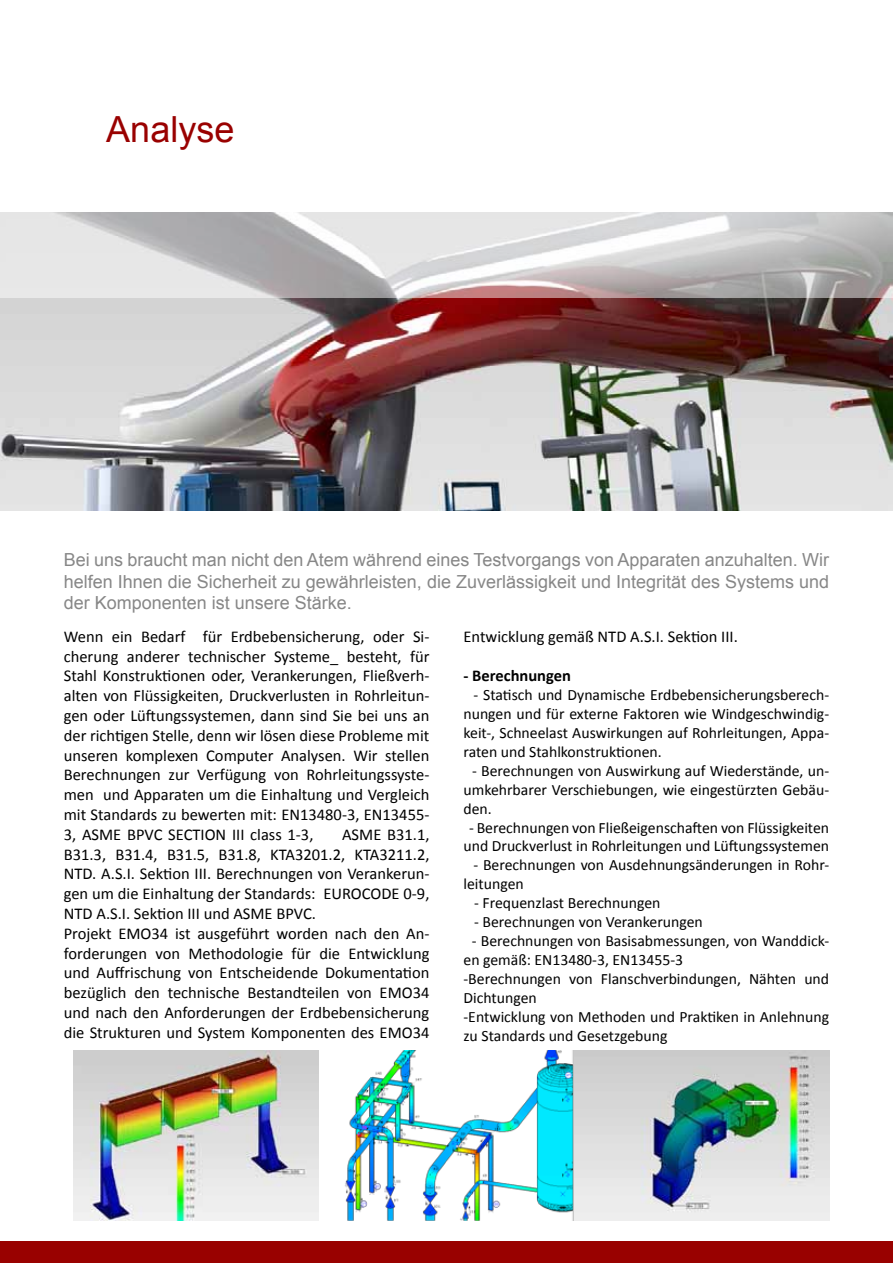
<style>
.page{position:relative;width:893px;height:1263px;background:#fff}
.page>*{position:absolute;margin:0;border:0;box-sizing:border-box;transform-origin:0 0}
.t1{font:36px "Arial";color:#990100}
.t2{font:18px/21.6px "Arial";color:#878787;text-align:justify}
.t3{font:16.5px/19.8px "Calibri";color:#000;text-align:justify}
.t4{font:700 16.5px "Calibri";color:#000}
.t5{font:15.75px/18.9px "Calibri";color:#000;text-align:justify}
</style>
<div class="page">
<div style="left:0;top:1242px;width:893px;height:21px;background:#990100"></div>
<img style="left:0;top:298px;width:893px;height:212px">
<svg style="left:0;top:213px;width:893px;height:85px;background:#cdcacb"></svg>
<img style="left:73px;top:1050px;width:756px;height:170px">
<h1 class="t1" style="left:106px;top:106px;width:130px">Analyse</h1>
<p class="t2" style="left:64px;top:549px;width:767px">Bei uns braucht man nicht den Atem während eines Testvorgangs von Apparaten anzuhalten. Wir helfen Ihnen die Sicherheit zu gewährleisten, die Zuverlässigkeit und Integrität des Systems und der Komponenten ist unsere Stärke.</p>
<p class="t3" style="left:64px;top:626px;width:367px">Wenn ein Bedarf für Erdbebensicherung, oder Si&shy;cherung anderer technischer Systeme_ besteht, für Stahl Konstruktionen oder, Verankerungen, Fließverh&shy;alten von Flüssigkeiten, Druckverlusten in Rohrleitun&shy;gen oder Lüftungssystemen, dann sind Sie bei uns an der richtigen Stelle, denn wir lösen diese Probleme mit unseren komplexen Computer Analysen. Wir stellen Berechnungen zur Verfügung von Rohrleitungssyste&shy;men und Apparaten um die Einhaltung und Vergleich mit Standards zu bewerten mit: EN13480-3, EN13455- 3, ASME BPVC SECTION III class 1-3,</p>
<p class="t3" style="left:64px;top:824px;width:367px;text-align:left;text-indent:278px">ASME B31.1, B31.3, B31.4, B31.5, B31.8, KTA3201.2, KTA3211.2, NTD. A.S.I. Sektion III. Berechnungen von Verankerun&shy;gen um die Einhaltung der Standards: EUROCODE 0-9, NTD A.S.I. Sektion III und ASME BPVC.<br>Projekt EMO34 ist ausgeführt worden nach den An&shy;forderungen von Methodologie für die Entwicklung und Auffrischung von Entscheidende Dokumentation bezüglich den technische Bestandteilen von EMO34 und nach den Anforderungen der Erdbebensicherung die Strukturen und System Komponenten des EMO34</p>
<p class="t3" style="left:463px;top:626px;width:276px">Entwicklung gemäß NTD A.S.I. Sektion III.</p>
<p class="t4" style="left:463px;top:665px;width:109px">- Berechnungen</p>
<p class="t5" style="left:463px;top:686px;width:367px;text-indent:10px">- Statisch und Dynamische Erdbebensicherungsberech&shy;nungen und für externe Faktoren wie Windgeschwindig&shy;keit-, Schneelast Auswirkungen auf Rohrleitungen, Appa&shy;raten und Stahlkonstruktionen.</p>
<p class="t5" style="left:463px;top:761px;width:367px;text-indent:9px">- Berechnungen von Auswirkung auf Wiederstände, un&shy;umkehrbarer Verschiebungen, wie eingestürzten Gebäu&shy;den.</p>
<p class="t5" style="left:463px;top:818px;width:367px;text-align:center">- Berechnungen von Fließeigenschaften von Flüssigkeiten und Druckverlust in Rohrleitungen und Lüftungssystemen</p>
<p class="t5" style="left:463px;top:856px;width:367px;text-indent:10px">- Berechnungen von Ausdehnungsänderungen in Rohr&shy;leitungen</p>
<p class="t5" style="left:474px;top:893px;width:188px">- Frequenzlast Berechnungen</p>
<p class="t5" style="left:474px;top:912px;width:230px">- Berechnungen von Verankerungen</p>
<p class="t5" style="left:463px;top:931px;width:367px;text-align:left;text-indent:8px">- Berechnungen von Basisabmessungen, von Wanddick&shy;en gemäß: EN13480-3, EN13455-3<br>-Berechnungen von Flanschverbindungen, Nähten und Dichtungen<br>-Entwicklung von Methoden und Praktiken in Anlehnung zu Standards und Gesetzgebung</p>
</div>
